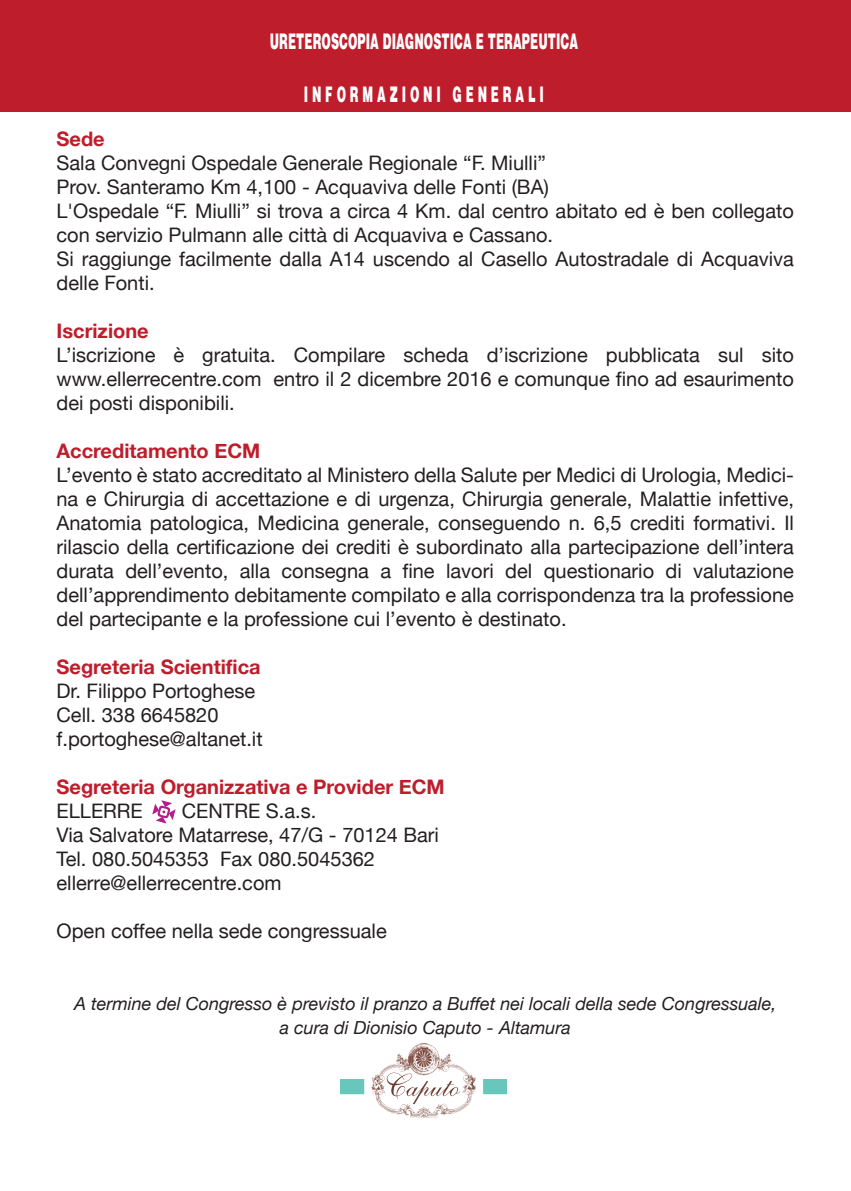
<style>
.page{position:relative;width:851px;height:1191px;background:#fff}
.page>*{position:absolute;margin:0;border:0;box-sizing:border-box;transform-origin:0 0}
.t1{font:900 22px "Helvetica";color:#fff;scale:.52 1}
.t2{font:20px/24px "Helvetica Neue";color:#231f20}
.t3{font:700 20px "Helvetica Neue";color:#be1d2c}
.t4{font:italic 18px/24px "Helvetica Neue";color:#231f20;text-align:center}
</style>
<div class="page">
<div style="left:0;top:0;width:850px;height:111px;background:#be1d2c"></div>
<svg style="left:152px;top:800px;width:23px;height:23px"></svg>
<img style="left:340px;top:1043px;width:166px;height:74px">
<p class="t1" style="left:270px;top:28px;width:594px">URETEROSCOPIA DIAGNOSTICA E TERAPEUTICA</p>
<p class="t1" style="left:304px;top:81px;width:463px">I N F O R M A Z I O N I G E N E R A L I</p>
<p class="t3" style="left:56px;top:126px;width:50px">Sede</p>
<p class="t2" style="left:56px;top:150px;width:738px">Sala Convegni Ospedale Generale Regionale “F. Miulli”<br>Prov. Santeramo Km 4,100 - Acquaviva delle Fonti (BA)<br>L'Ospedale “F. Miulli” si trova a circa 4 Km. dal centro abitato ed è ben collegato con servizio Pulmann alle città di Acquaviva e Cassano.<br>Si raggiunge facilmente dalla A14 uscendo al Casello Autostradale di Acquaviva delle Fonti.</p>
<p class="t3" style="left:56px;top:318px;width:94px">Iscrizione</p>
<p class="t2" style="left:56px;top:342px;width:738px;text-align:justify">L’iscrizione è gratuita. Compilare scheda d’iscrizione pubblicata sul sito www.ellerrecentre.com entro il 2 dicembre 2016 e comunque fino ad esaurimento dei posti disponibili.</p>
<p class="t3" style="left:56px;top:438px;width:205px">Accreditamento ECM</p>
<p class="t2" style="left:56px;top:462px;width:739px;text-align:justify">L’evento è stato accreditato al Ministero della Salute per Medici di Urologia, Medici&shy;na e Chirurgia di accettazione e di urgenza, Chirurgia generale, Malattie infettive, Anatomia patologica, Medicina generale, conseguendo n. 6,5 crediti formativi. Il rilascio della certificazione dei crediti è subordinato alla partecipazione dell’intera durata dell’evento, alla consegna a fine lavori del questionario di valutazione dell’apprendimento debitamente compilato e alla corrispondenza tra la professione del partecipante e la professione cui l’evento è destinato.</p>
<p class="t3" style="left:56px;top:654px;width:206px">Segreteria Scientifica</p>
<p class="t2" style="left:56px;top:678px;width:208px">Dr. Filippo Portoghese<br>Cell. 338 6645820 f.portoghese@altanet.it</p>
<p class="t3" style="left:56px;top:774px;width:390px">Segreteria Organizzativa e Provider ECM</p>
<p class="t2" style="left:56px;top:798px;width:88px">ELLERRE</p>
<p class="t2" style="left:56px;top:798px;width:384px;text-indent:125px">CENTRE S.a.s.<br>Via Salvatore Matarrese, 47/G - 70124 Bari<br>Tel. 080.5045353 Fax 080.5045362 ellerre@ellerrecentre.com</p>
<p class="t2" style="left:56px;top:918px;width:332px">Open coffee nella sede congressuale</p>
<p class="t4" style="left:74px;top:991px;width:703px">A termine del Congresso è previsto il pranzo a Buffet nei locali della sede Congressuale, a cura di Dionisio Caputo - Altamura</p>
</div>
